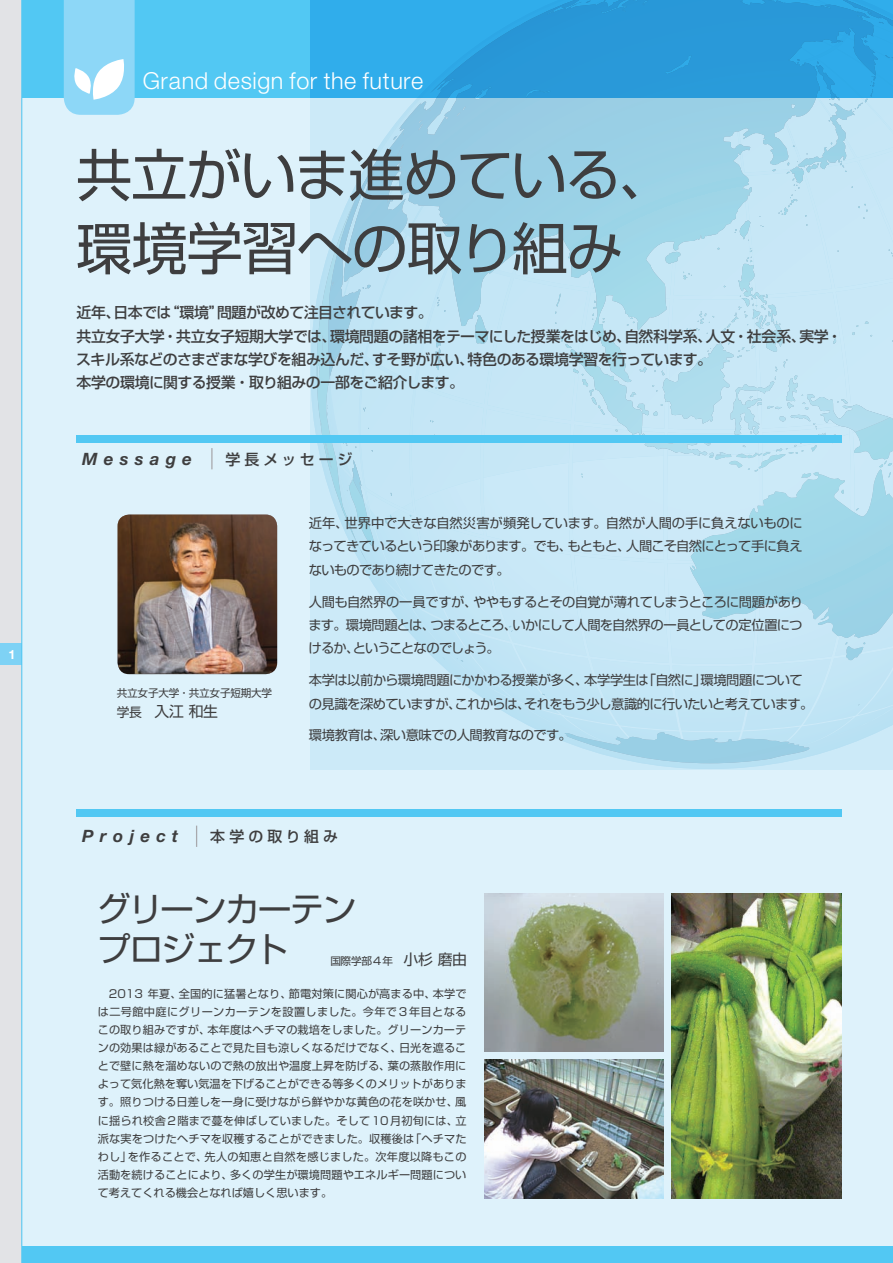
<style>
.page{position:relative;width:893px;height:1263px;background:#def2fb}
.page>*{position:absolute;margin:0;border:0;box-sizing:border-box;transform-origin:0 0}
.t1{font:56.4px/73.3px "Shin Go Pro";letter-spacing:-.03em;color:#3e3e3f}
.t2{font:34.05px/40.3px "Shin Go Pro";letter-spacing:-.055em;color:#3e3e3f}
.t3{font:300 23.4px "Helvetica Neue";letter-spacing:.02em;color:#fff}
.t4{font:italic 700 16.95px "Helvetica Neue";letter-spacing:.36em;color:#3e3e3f}
.t5{font:500 14.85px/23.4px "Shin Go Pro";letter-spacing:-.025em;color:#3e3e3f}
.t6{font:500 14.85px "Shin Go Pro";letter-spacing:.26em;color:#3e3e3f}
.t7{font:500 14.85px "Shin Go Pro";letter-spacing:.275em;color:#3e3e3f}
.t8{font:14.85px "Shin Go Pro";color:#3e3e3f}
.t9{font:13.35px/23.4px "Shin Go Pro";letter-spacing:-.05em;color:#3e3e3f;text-align:justify}
.t10{font:11.1px/18px "Shin Go Pro";letter-spacing:.01em;color:#3e3e3f;text-align:justify}
.t11{font:10.65px "Shin Go Pro";letter-spacing:-.02em;color:#3e3e3f}
.s1{font-size:12.75px}
.s2{font-size:14.85px}
</style>
<div class="page">
<div style="left:0;top:0;width:893px;height:98px;background:#52c8f3"></div>
<div style="left:0;top:1246px;width:893px;height:17px;background:#52c8f3"></div>
<svg style="left:311px;top:0;width:582px;height:769px;background:#c0e4f5"></svg>
<svg style="left:318px;top:0;width:521px;height:521px;background:#61bae8"></svg>
<svg style="left:330px;top:15px;width:563px;height:742px;background:#aad9ef"></svg>
<svg style="left:794px;top:433px;width:99px;height:123px;background:#afddee"></svg>
<svg style="left:64px;top:0;width:71px;height:115px;background:#9ddcf8"></svg>
<div style="left:77px;top:435px;width:765px;height:7px;background:#52c8f3"></div>
<div style="left:77px;top:809px;width:765px;height:7px;background:#52c8f3"></div>
<hr style="left:211px;top:448px;width:2px;height:21px;background:#a8a9ad">
<svg style="left:196px;top:826px;width:1px;height:21px"></svg>
<img style="left:118px;top:514px;width:159px;height:160px;border-radius:12px">
<img style="left:485px;top:893px;width:178px;height:159px">
<img style="left:671px;top:893px;width:171px;height:305px">
<img style="left:485px;top:1059px;width:178px;height:139px">
<div style="left:0;top:0;width:21px;height:1263px;background:#e2e3e6"></div>
<div style="left:0;top:643px;width:21px;height:21px;background:#7ed2f5"></div>
<hr style="left:21px;top:0;width:1px;height:1263px;background:#52c8f3">
<svg style="left:839px;top:0;width:54px;height:336px;background:#99d3f0"></svg>
<h3 class="t3" style="left:143px;top:67px;width:282px">Grand design for the future</h3>
<h1 class="t1" style="left:76px;top:131px;width:600px">共立がいま進めている、環境学習への取り組み</h1>
<h3 class="t5" style="left:76px;top:299px;width:767px">近年、日本では“環境”問題が改めて注目されています。<br>共立女子大学・共立女子短期大学では、環境問題の諸相をテーマにした授業をはじめ、自然科学系、人文・社会系、実学・スキル系などのさまざまな学びを組み込んだ、すそ野が広い、特色のある環境学習を行っています。<br>本学の環境に関する授業・取り組みの一部をご紹介します。</h3>
<h3 class="t4" style="left:82px;top:448px;width:111px">Message</h3>
<h3 class="t6" style="left:225px;top:447px;width:128px">学長メッセージ</h3>
<p class="t11" style="left:117px;top:684px;width:157px">共立女子大学・共立女子短期大学</p>
<h3 class="t8" style="left:117px;top:699px;width:103px"><span class="s1">学長　</span>入江和生</h3>
<p class="t9" style="left:309px;top:509px;width:496px">近年、世界中で大きな自然災害が頻発しています。自然が人間の手に負えないものになってきているという印象があります。でも、もともと、人間こそ自然にとって手に負えないものであり続けてきたのです。</p>
<p class="t9" style="left:308px;top:588px;width:496px">人間も自然界の一員ですが、ややもするとその自覚が薄れてしまうところに問題があります。環境問題とは、つまるところ、いかにして人間を自然界の一員としての定位置につけるか、ということなのでしょう。</p>
<p class="t9" style="left:309px;top:667px;width:506px">本学は以前から環境問題にかかわる授業が多く、本学学生は「自然に」環境問題についての見識を深めていますが、これからは、それをもう少し意識的に行いたいと考えています。</p>
<p class="t9" style="left:309px;top:722px;width:265px">環境教育は、深い意味での人間教育なのです。</p>
<h3 class="t4" style="left:82px;top:826px;width:98px">Project</h3>
<h3 class="t7" style="left:210px;top:824px;width:129px">本学の取り組み</h3>
<h2 class="t2" style="left:97px;top:885px;width:261px">グリーンカーテンプロジェクト</h2>
<p class="t11" style="left:330px;top:952px;width:138px">国際学部4年　<span class="s2">小杉磨由</span></p>
<p class="t10" style="left:98px;top:983px;width:370px;text-indent:11px">2013 年夏、全国的に猛暑となり、節電対策に関心が高まる中、本学では二号館中庭にグリーンカーテンを設置しました。今年で３年目となるこの取り組みですが、本年度はヘチマの栽培をしました。グリーンカーテンの効果は緑があることで見た目も涼しくなるだけでなく、日光を遮ることで壁に熱を溜めないので熱の放出や温度上昇を防げる、葉の蒸散作用によって気化熱を奪い気温を下げることができる等多くのメリットがあります。照りつける日差しを一身に受けながら鮮やかな黄色の花を咲かせ、風に揺られ校舎２階まで蔓を伸ばしていました。そして10月初旬には、立派な実をつけたヘチマを収穫することができました。収穫後は「ヘチマたわし」を作ることで、先人の知恵と自然を感じました。次年度以降もこの活動を続けることにより、多くの学生が環境問題やエネルギー問題について考えてくれる機会となれば嬉しく思います。</p>
</div>
